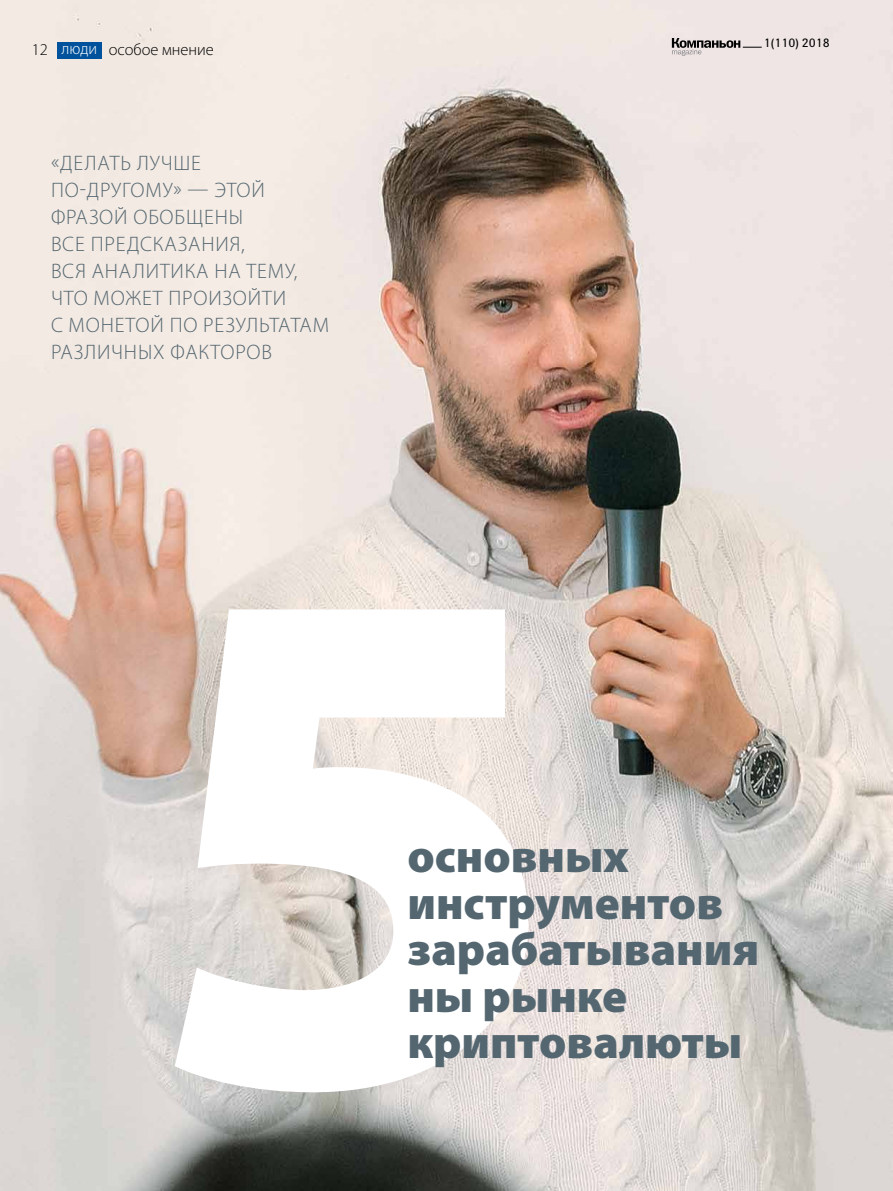
<style>
.page{position:relative;width:893px;height:1191px;background:#fff}
.page>*{position:absolute;margin:0;border:0;box-sizing:border-box;transform-origin:0 0}
.t1{font:900 730.35px "Myriad Pro";color:#fff}
.t2{font:900 46.5px/46.5px "Myriad Pro";color:#546670}
.t3{font:300 21px/27px "Myriad Pro";letter-spacing:.04em;color:#546670}
.t4{font:300 16.5px "Myriad Pro";color:#000}
.t5{font:12px "Yanus";color:#000}
.s1{color:#fff}
</style>
<div class="page">
<img style="left:0;top:0;width:893px;height:1191px">
<svg style="left:672px;top:38px;width:90px;height:18px;background:#b9b1b1"></svg>
<div style="left:57px;top:42px;width:45px;height:17px;background:#00529c"></div>
<p class="t4" style="left:32px;top:40px;width:18px">12</p>
<p class="t4" style="left:62px;top:40px;width:154px"><span class="s1">люди</span> особое мнение</p>
<p class="t3" style="left:51px;top:150px;width:279px">«ДЕЛАТЬ ЛУЧШЕ<br>ПО‑ДРУГОМУ» — ЭТОЙ<br>ФРАЗОЙ ОБОБЩЕНЫ<br>ВСЕ ПРЕДСКАЗАНИЯ,<br>ВСЯ АНАЛИТИКА НА ТЕМУ,<br>ЧТО МОЖЕТ ПРОИЗОЙТИ<br>С МОНЕТОЙ ПО РЕЗУЛЬТАТАМ<br>РАЗЛИЧНЫХ ФАКТОРОВ</p>
<p class="t5" style="left:764px;top:36px;width:67px">1(110) 2018</p>
<h1 class="t1" style="left:144px;top:423px;width:420px">5</h1>
<h2 class="t2" style="left:407px;top:834px;width:354px">основных инструментов зарабатывания ны рынке криптовалюты</h2>
</div>
